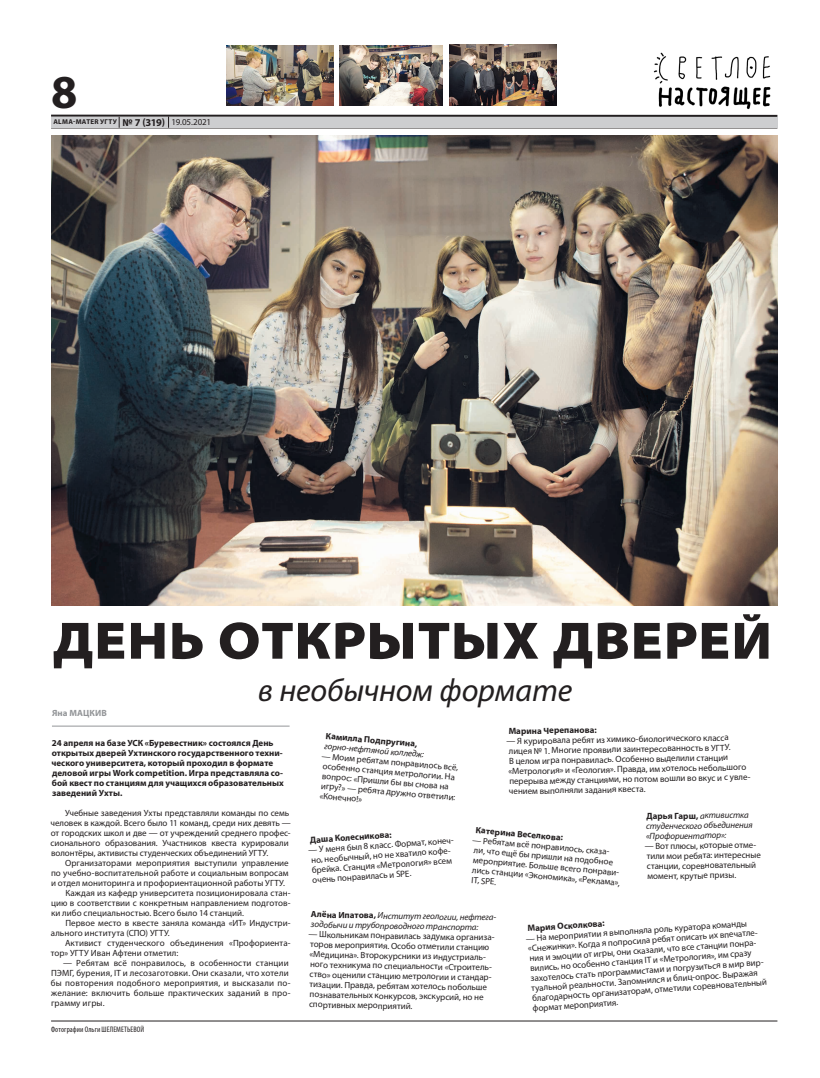
<style>
.page{position:relative;width:820px;height:1078px;background:#fff}
.page>*{position:absolute;margin:0;border:0;box-sizing:border-box;transform-origin:0 0}
.t1{font:900 semi-expanded 53px "Myriad Pro";letter-spacing:.02em;color:#231f20}
.t2{font:700 47.4px "Myriad Pro";color:#231f20}
.t3{font:italic 32px "Myriad Pro";letter-spacing:-.01em;color:#231f20}
.t4{font:9px/10px "Myriad Pro";letter-spacing:.005em;color:#231f20}
.t5{font:700 9px/10px "Myriad Pro";color:#231f20}
.t6{font:italic 9px/10px "Myriad Pro";color:#231f20}
.t7{font:700 9px "Myriad Pro";letter-spacing:.01em;color:#939598}
.t8{font:condensed 8px "Myriad Pro";letter-spacing:.01em;color:#231f20}
.t9{font:700 7px "Myriad Pro";letter-spacing:.04em;color:#231f20}
.s1{font-size:10.5px}
.s2{font-weight:400;font-size:9px}
.s3{font-weight:700;font-style:normal}
</style>
<div class="page">
<hr style="left:51px;top:128px;width:726px;height:1px;background:#231f20">
<hr style="left:51px;top:115px;width:726px;height:2px;background:#231f20">
<div style="left:51px;top:117px;width:726px;height:11px;background:#cdced0"></div>
<svg style="left:168px;top:116px;width:1px;height:12px"></svg>
<hr style="left:51px;top:1020px;width:726px;height:1px;background:#231f20">
<img style="left:653px;top:52px;width:118px;height:58px">
<img style="left:51px;top:135px;width:726px;height:470px">
<img style="left:226px;top:45px;width:108px;height:60px">
<img style="left:340px;top:45px;width:102px;height:60px">
<img style="left:449px;top:44px;width:107px;height:61px">
<hr style="left:52px;top:725px;width:237px;height:1px;background:#939598">
<h2 class="t2" style="left:51px;top:61px;width:28px">8</h2>
<p class="t9" style="left:53px;top:117px;width:159px">ALMA-MATER УГТУ <span class="s1">№ 7 (319)</span> <span class="s2">19.05.2021</span></p>
<h1 class="t1" style="left:53px;top:610px;width:720px">ДЕНЬ ОТКРЫТЫХ ДВЕРЕЙ</h1>
<h3 class="t3" style="left:258px;top:670px;width:316px">в необычном формате</h3>
<p class="t7" style="left:52px;top:707px;width:56px">Яна МАЦКИВ</p>
<p class="t5" style="left:51px;top:737px;width:234px">24 апреля на базе УСК «Буревестник» состоялся День открытых дверей Ухтинского государственного техни&shy;ческого университета, который проходил в формате деловой игры Work competition. Игра представляла со&shy;бой квест по станциям для учащихся образовательных заведений Ухты.</p>
<p class="t5" style="left:326px;top:730px;width:93px;rotate:5deg">Камилла Подпругина,</p>
<p class="t5" style="left:508px;top:725px;width:89px;rotate:-1deg">Марина Черепанова:</p>
<p class="t4" style="left:506px;top:736px;width:246px;rotate:-1deg">— Я курировала ребят из химико-биологического класса лицея № 1. Многие проявили заинтересованность в УГТУ.<br>В целом игра понравилась. Особенно выделили станции «Метрология» и «Геология». Правда, им хотелось небольшого перерыва между станциями, но потом вошли во вкус и с увле&shy;чением выполняли задания квеста.</p>
<p class="t6" style="left:325px;top:740px;width:101px;rotate:5deg">горно-нефтяной колледж:</p>
<p class="t4" style="left:322px;top:750px;width:139px;rotate:5deg">— Моим ребятам понравилось всё, особенно станция метрологии. На вопрос: «Пришли бы вы снова на игру?» — ребята дружно ответили: «Конечно!»</p>
<p class="t5" style="left:309px;top:834px;width:83px;rotate:-4deg">Даша Колесникова:</p>
<p class="t4" style="left:50px;top:807px;width:242px;text-indent:15px">Учебные заведения Ухты представляли команды по семь человек в каждой. Всего было 11 команд, среди них девять — от городских школ и две — от учреждений среднего профес&shy;сионального образования. Участников квеста курировали волонтёры, активисты студенческих объединений УГТУ.</p>
<p class="t4" style="left:65px;top:857px;width:225px">Организаторами мероприятия выступили управление</p>
<p class="t4" style="left:51px;top:867px;width:239px">по учебно-воспитательной работе и социальным вопросам</p>
<p class="t4" style="left:51px;top:877px;width:235px">и отдел мониторинга и профориентационной работы УГТУ.</p>
<p class="t4" style="left:65px;top:887px;width:227px">Каждая из кафедр университета позиционировала стан-</p>
<p class="t4" style="left:51px;top:897px;width:241px">цию в соответствии с конкретным направлением подготов-</p>
<p class="t4" style="left:51px;top:907px;width:194px">ки либо специальностью. Всего было 14 станций.</p>
<p class="t4" style="left:65px;top:917px;width:227px">Первое место в квесте заняла команда «ИТ» Индустри-</p>
<p class="t4" style="left:51px;top:927px;width:120px">ального института (СПО) УГТУ.</p>
<p class="t4" style="left:65px;top:937px;width:227px">Активист студенческого объединения «Профориента-</p>
<p class="t4" style="left:51px;top:947px;width:129px">тор» УГТУ Иван Афтени отметил:</p>
<p class="t4" style="left:51px;top:957px;width:241px;text-indent:12px">— Ребятам всё понравилось, в особенности станции ПЭМГ, бурения, IT и лесозаготовки. Они сказали, что хотели бы повторения подобного мероприятия, и высказали по&shy;желание: включить больше практических заданий в про&shy;грамму игры.</p>
<p class="t6" style="left:645px;top:811px;width:108px;rotate:-1deg"><span class="s3">Дарья Гарш,</span> активистка студенческого объединения «Профориентатор»:</p>
<p class="t4" style="left:644px;top:841px;width:118px;rotate:-1deg">— Вот плюсы, которые отме&shy;тили мои ребята: интересные станции, соревновательный момент, крутые призы.</p>
<p class="t5" style="left:476px;top:824px;width:89px;rotate:5deg">Катерина Веселкова:</p>
<p class="t4" style="left:473px;top:834px;width:152px;rotate:5deg">— Ребятам всё понравилось, сказа&shy;ли, что ещё бы пришли на подобное мероприятие. Больше всего понрави&shy;лись станции «Экономика», «Реклама»,<br>IT, SPE.</p>
<p class="t4" style="left:308px;top:844px;width:149px;rotate:-4deg">— У меня был 8 класс. Формат, конеч&shy;но, необычный, но не хватило кофе&shy;брейка. Станция «Метрология» всем очень понравилась и SPE.</p>
<p class="t6" style="left:311px;top:908px;width:188px;rotate:1deg"><span class="s3">Алёна Ипатова,</span> Институт геологии, нефтега&shy;зодобычи и трубопроводного транспорта:</p>
<p class="t4" style="left:308px;top:928px;width:189px;rotate:1deg">— Школьникам понравилась задумка организа&shy;торов мероприятия. Особо отметили станцию «Медицина». Второкурсники из индустриаль&shy;ного техникума по специальности «Строитель&shy;ство» оценили станцию метрологии и стандар&shy;тизации. Правда, ребятам хотелось побольше познавательных конкурсов, экскурсий, но не спортивных мероприятий.</p>
<p class="t5" style="left:527px;top:922px;width:79px;rotate:-4deg">Мария Осколкова:</p>
<p class="t4" style="left:525px;top:933px;width:239px;rotate:-4deg">— На мероприятии я выполняла роль куратора команды «Снежинки». Когда я попросила ребят описать их впечатле&shy;ния и эмоции от игры, они сказали, что все станции понра&shy;вились, но особенно станция IT и «Метрология», им сразу захотелось стать программистами и погрузиться в мир вир&shy;туальной реальности. Запомнился и блиц-опрос. Выражая благодарность организаторам, отметили соревновательный формат мероприятия.</p>
<p class="t8" style="left:51px;top:1024px;width:94px">Фотографии Ольги ШЕЛЕМЕТЬЕВОЙ</p>
</div>
